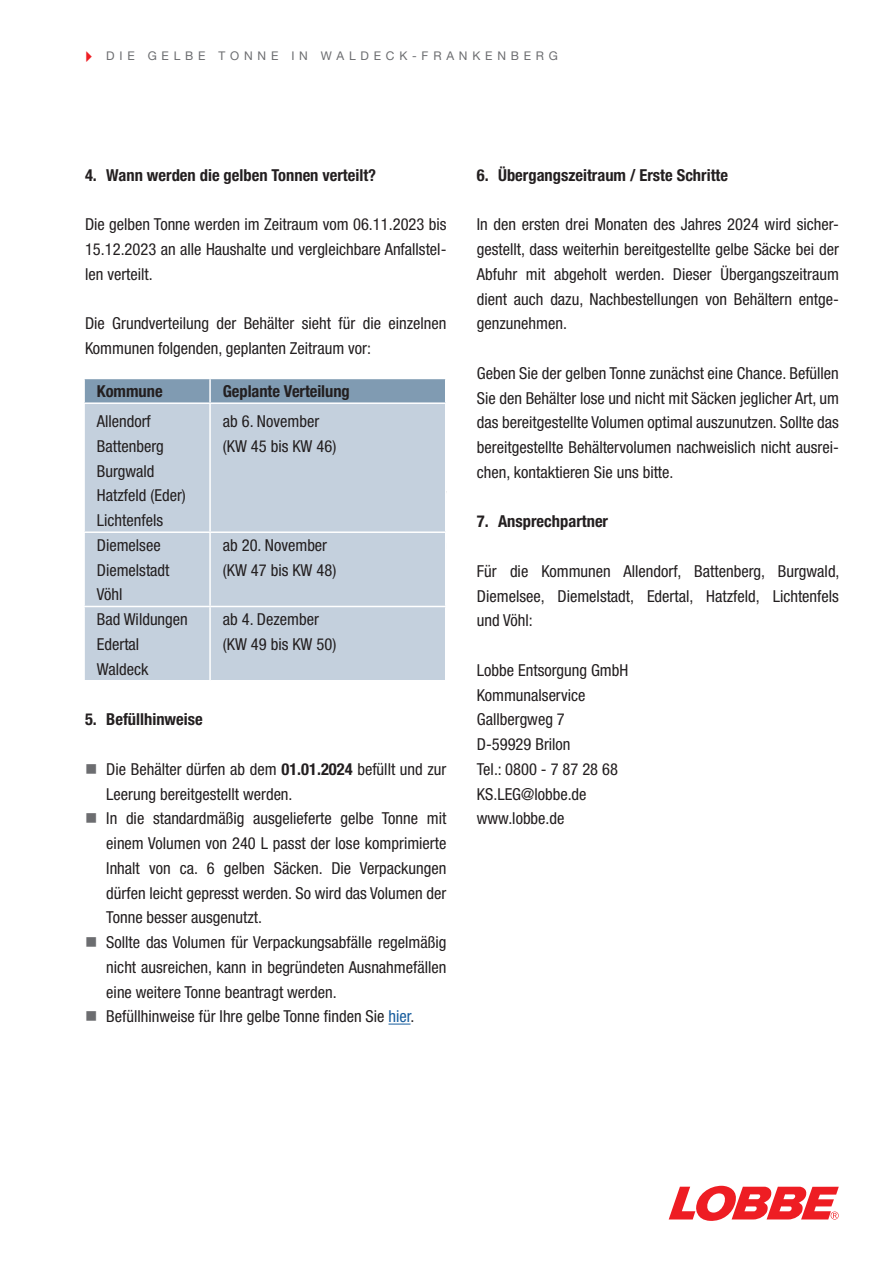
<style>
.page{position:relative;width:893px;height:1263px;background:#fff}
.page>*{position:absolute;margin:0;border:0;box-sizing:border-box;transform-origin:0 0}
.Vertriebsunterlagen{font:condensed 16.5px/24.8px "Helvetica Neue LT Std";color:#231f20;text-align:justify}
.Vertriebsunterlagen-2{font:700 condensed 16.5px "Helvetica Neue LT Std";color:#231f20}
.t1{font:12px "Helvetica Neue LT Std";letter-spacing:.4em;color:#6c6d70}
.s1{font-weight:700}
.s2{color:#175d9e}
</style>
<div class="page">
<svg style="left:669px;top:1186px;width:170px;height:35px"></svg>
<svg style="left:388px;top:1024px;width:22px;height:1px"></svg>
<div style="left:85px;top:404px;width:360px;height:276px;background:#c4d0dd"></div>
<div style="left:84px;top:379px;width:362px;height:23px;background:#809bb2"></div>
<hr style="left:209px;top:404px;width:2px;height:127px;background:#fff">
<hr style="left:83px;top:531px;width:127px;height:2px;background:#fff">
<hr style="left:210px;top:531px;width:236px;height:2px;background:#fff">
<hr style="left:209px;top:533px;width:2px;height:73px;background:#fff">
<hr style="left:83px;top:606px;width:127px;height:1px;background:#fff">
<hr style="left:210px;top:606px;width:236px;height:1px;background:#fff">
<hr style="left:209px;top:607px;width:2px;height:73px;background:#fff">
<p class="t1" style="left:106px;top:49px;width:453px">DIE GELBE TONNE IN WALDECK-FRANKENBERG</p>
<p class="Vertriebsunterlagen-2" style="left:85px;top:165px;width:293px">4. Wann werden die gelben Tonnen verteilt?</p>
<p class="Vertriebsunterlagen" style="left:85px;top:212px;width:363px">Die gelben Tonne werden im Zeitraum vom 06.11.2023 bis 15.12.2023 an alle Haushalte und vergleichbare Anfallstel&shy;len verteilt.</p>
<p class="Vertriebsunterlagen" style="left:85px;top:311px;width:363px">Die Grundverteilung der Behälter sieht für die einzelnen<br>Kommunen folgenden, geplanten Zeitraum vor:</p>
<p class="Vertriebsunterlagen-2" style="left:97px;top:381px;width:67px">Kommune</p>
<p class="Vertriebsunterlagen-2" style="left:223px;top:381px;width:129px">Geplante Verteilung</p>
<p class="Vertriebsunterlagen" style="left:97px;top:409px;width:56px">Allendorf</p>
<p class="Vertriebsunterlagen" style="left:97px;top:434px;width:69px">Battenberg</p>
<p class="Vertriebsunterlagen" style="left:97px;top:458px;width:59px">Burgwald</p>
<p class="Vertriebsunterlagen" style="left:97px;top:483px;width:91px">Hatzfeld (Eder)</p>
<p class="Vertriebsunterlagen" style="left:97px;top:508px;width:68px">Lichtenfels</p>
<p class="Vertriebsunterlagen" style="left:223px;top:409px;width:98px">ab 6. November</p>
<p class="Vertriebsunterlagen" style="left:223px;top:434px;width:115px">(KW 45 bis KW 46)</p>
<p class="Vertriebsunterlagen" style="left:85px;top:410px;width:63px">Kommune</p>
<p class="Vertriebsunterlagen" style="left:193px;top:410px;width:165px">Geplante Verteilreihenfolge</p>
<p class="Vertriebsunterlagen" style="left:85px;top:459px;width:23px">fels</p>
<p class="Vertriebsunterlagen" style="left:85px;top:509px;width:87px">47 bis KW 48)</p>
<p class="Vertriebsunterlagen" style="left:85px;top:558px;width:67px">bis KW 50)</p>
<p class="Vertriebsunterlagen" style="left:97px;top:533px;width:65px">Diemelsee</p>
<p class="Vertriebsunterlagen" style="left:97px;top:557px;width:74px">Diemelstadt</p>
<p class="Vertriebsunterlagen" style="left:97px;top:582px;width:27px">Vöhl</p>
<p class="Vertriebsunterlagen" style="left:223px;top:533px;width:106px">ab 20. November</p>
<p class="Vertriebsunterlagen" style="left:223px;top:557px;width:115px">(KW 47 bis KW 48)</p>
<p class="Vertriebsunterlagen" style="left:97px;top:607px;width:93px">Bad Wildungen</p>
<p class="Vertriebsunterlagen" style="left:97px;top:632px;width:44px">Edertal</p>
<p class="Vertriebsunterlagen" style="left:97px;top:656px;width:53px">Waldeck</p>
<p class="Vertriebsunterlagen" style="left:223px;top:607px;width:98px">ab 4. Dezember</p>
<p class="Vertriebsunterlagen" style="left:223px;top:632px;width:115px">(KW 49 bis KW 50)</p>
<p class="Vertriebsunterlagen-2" style="left:85px;top:709px;width:119px">5. Befüllhinweise</p>
<p class="Vertriebsunterlagen" style="left:106px;top:756px;width:342px">Die Behälter dürfen ab dem <span class="s1">01.01.2024</span> befüllt und zur<br>Leerung bereitgestellt werden.</p>
<p class="Vertriebsunterlagen" style="left:106px;top:806px;width:342px">In die standardmäßig ausgelieferte gelbe Tonne mit einem Volumen von 240 L passt der lose komprimierte Inhalt von ca. 6 gelben Säcken. Die Verpackungen dürfen leicht gepresst werden. So wird das Volumen der Tonne besser ausgenutzt.</p>
<p class="Vertriebsunterlagen" style="left:106px;top:930px;width:342px">Sollte das Volumen für Verpackungsabfälle regelmäßig nicht ausreichen, kann in begründeten Ausnahmefällen eine weitere Tonne beantragt werden.</p>
<p class="Vertriebsunterlagen" style="left:106px;top:1004px;width:310px">Befüllhinweise für Ihre gelbe Tonne finden Sie <span class="s2">hier</span>.</p>
<p class="Vertriebsunterlagen-2" style="left:477px;top:165px;width:253px">6. Übergangszeitraum / Erste Schritte</p>
<p class="Vertriebsunterlagen" style="left:477px;top:212px;width:364px">In den ersten drei Monaten des Jahres 2024 wird sicher&shy;gestellt, dass weiterhin bereitgestellte gelbe Säcke bei der Abfuhr mit abgeholt werden. Dieser Übergangszeitraum dient auch dazu, Nachbestellungen von Behältern entge&shy;genzunehmen.</p>
<p class="Vertriebsunterlagen" style="left:477px;top:360px;width:364px">Geben Sie der gelben Tonne zunächst eine Chance. Befüllen Sie den Behälter lose und nicht mit Säcken jeglicher Art, um das bereitgestellte Volumen optimal auszunutzen. Sollte das bereitgestellte Behältervolumen nachweislich nicht ausrei&shy;chen, kontaktieren Sie uns bitte.</p>
<p class="Vertriebsunterlagen-2" style="left:477px;top:511px;width:133px">7. Ansprechpartner</p>
<p class="Vertriebsunterlagen" style="left:477px;top:558px;width:364px">Für die Kommunen Allendorf, Battenberg, Burgwald, Diemelsee, Diemelstadt, Edertal, Hatzfeld, Lichtenfels und Vöhl:</p>
<p class="Vertriebsunterlagen" style="left:477px;top:657px;width:153px">Lobbe Entsorgung GmbH</p>
<p class="Vertriebsunterlagen" style="left:477px;top:682px;width:110px">Kommunalservice</p>
<p class="Vertriebsunterlagen" style="left:477px;top:707px;width:89px">Gallbergweg 7</p>
<p class="Vertriebsunterlagen" style="left:477px;top:732px;width:95px">D-59929 Brilon</p>
<p class="Vertriebsunterlagen" style="left:477px;top:756px;width:143px">Tel.: 0800 - 7 87 28 68</p>
<p class="Vertriebsunterlagen" style="left:477px;top:781px;width:111px">KS.LEG@lobbe.de</p>
<p class="Vertriebsunterlagen" style="left:477px;top:806px;width:89px">www.lobbe.de</p>
</div>
